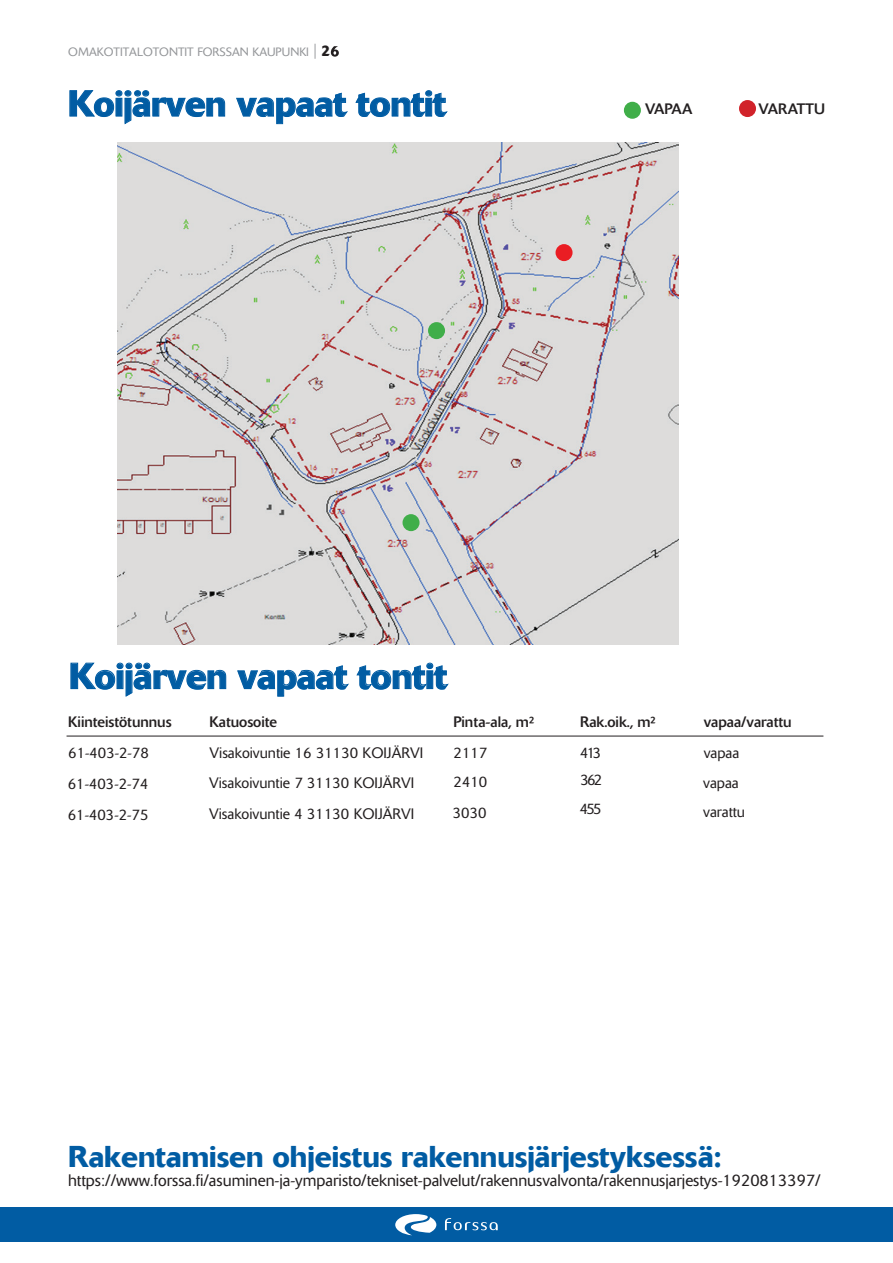
<style>
.page{position:relative;width:893px;height:1263px;background:#fff}
.page>*{position:absolute;margin:0;border:0;box-sizing:border-box;transform-origin:0 0}
.t1{font:500 36px "Delta";color:#015ca3}
.t2{font:500 30px "Delta";color:#015ca3}
.t3{font:300 16.5px "Delta";color:#231f20}
.t4{font:300 15px "Delta";color:#231f20}
.t5{font:15px "Delta";color:#231f20}
.t6{font:300 12px "Delta";color:#939598}
.s1{font-size:15px}
.s2{font-weight:500;font-size:15px;color:#231f20}
</style>
<div class="page">
<img style="left:118px;top:142px;width:560px;height:502px">
<svg style="left:331px;top:46px;width:8px;height:11px"></svg>
<div style="left:0;top:1208px;width:893px;height:34px;background:#015ca3"></div>
<svg style="left:395px;top:1214px;width:41px;height:21px"></svg>
<svg style="left:445px;top:1218px;width:53px;height:12px"></svg>
<svg style="left:69px;top:90px;width:157px;height:35px"></svg>
<svg style="left:236px;top:92px;width:112px;height:33px"></svg>
<svg style="left:355px;top:90px;width:93px;height:27px"></svg>
<div style="left:624px;top:102px;width:17px;height:17px;background:#40ae49;border-radius:50%"></div>
<div style="left:555px;top:244px;width:18px;height:17px;background:#ea1d23;border-radius:50%"></div>
<div style="left:739px;top:100px;width:17px;height:17px;background:#d1232a;border-radius:50%"></div>
<div style="left:402px;top:514px;width:18px;height:17px;background:#40ae49;border-radius:50%"></div>
<div style="left:428px;top:322px;width:17px;height:17px;background:#40ae49;border-radius:50%"></div>
<svg style="left:70px;top:662px;width:157px;height:35px"></svg>
<svg style="left:237px;top:665px;width:112px;height:32px"></svg>
<svg style="left:356px;top:662px;width:93px;height:28px"></svg>
<hr style="left:67px;top:736px;width:756px;height:1px;background:#231f20">
<p class="t6" style="left:68px;top:45px;width:264px">OMAKOTITALOTONTIT FORSSAN KAUPUNKI <span class="s1">|</span> <span class="s2">2</span></p>
<h1 class="t1" style="left:68px;top:82px;width:379px">Koijärven vapaat tontit</h1>
<p class="t5" style="left:645px;top:100px;width:49px">VAPAA</p>
<p class="t5" style="left:759px;top:100px;width:68px">VARATTU</p>
<h1 class="t1" style="left:69px;top:654px;width:379px">Koijärven vapaat tontit</h1>
<p class="t5" style="left:68px;top:713px;width:105px">Kiinteistötunnus</p>
<p class="t5" style="left:210px;top:713px;width:69px">Katuosoite</p>
<p class="t5" style="left:453px;top:713px;width:82px">Pinta-ala, m²</p>
<p class="t5" style="left:580px;top:713px;width:77px">Rak.oik., m²</p>
<p class="t5" style="left:704px;top:713px;width:89px">vapaa/varattu</p>
<p class="t4" style="left:68px;top:744px;width:82px">61-403-2-78</p>
<p class="t4" style="left:210px;top:744px;width:215px">Visakoivuntie 16 31130 KOIJÄRVI</p>
<p class="t4" style="left:454px;top:744px;width:35px">2117</p>
<p class="t4" style="left:580px;top:744px;width:23px">413</p>
<p class="t4" style="left:704px;top:744px;width:37px">vapaa</p>
<p class="t4" style="left:68px;top:775px;width:82px">61-403-2-74</p>
<p class="t4" style="left:209px;top:774px;width:207px">Visakoivuntie 7 31130 KOIJÄRVI</p>
<p class="t4" style="left:454px;top:773px;width:35px">2410</p>
<p class="t4" style="left:581px;top:771px;width:23px">362</p>
<p class="t4" style="left:703px;top:774px;width:37px">vapaa</p>
<p class="t4" style="left:68px;top:806px;width:82px">61-403-2-75</p>
<p class="t4" style="left:209px;top:805px;width:207px">Visakoivuntie 4 31130 KOIJÄRVI</p>
<p class="t4" style="left:453px;top:804px;width:35px">3030</p>
<p class="t4" style="left:580px;top:800px;width:23px">455</p>
<p class="t4" style="left:703px;top:803px;width:43px">varattu</p>
<h2 class="t2" style="left:68px;top:1138px;width:656px">Rakentamisen ohjeistus rakennusjärjestyksessä:</h2>
<p class="t3" style="left:68px;top:1171px;width:754px">https://www.forssa.fi/asuminen-ja-ymparisto/tekniset-palvelut/rakennusvalvonta/rakennusjarjestys-1920813397/</p>
</div>
